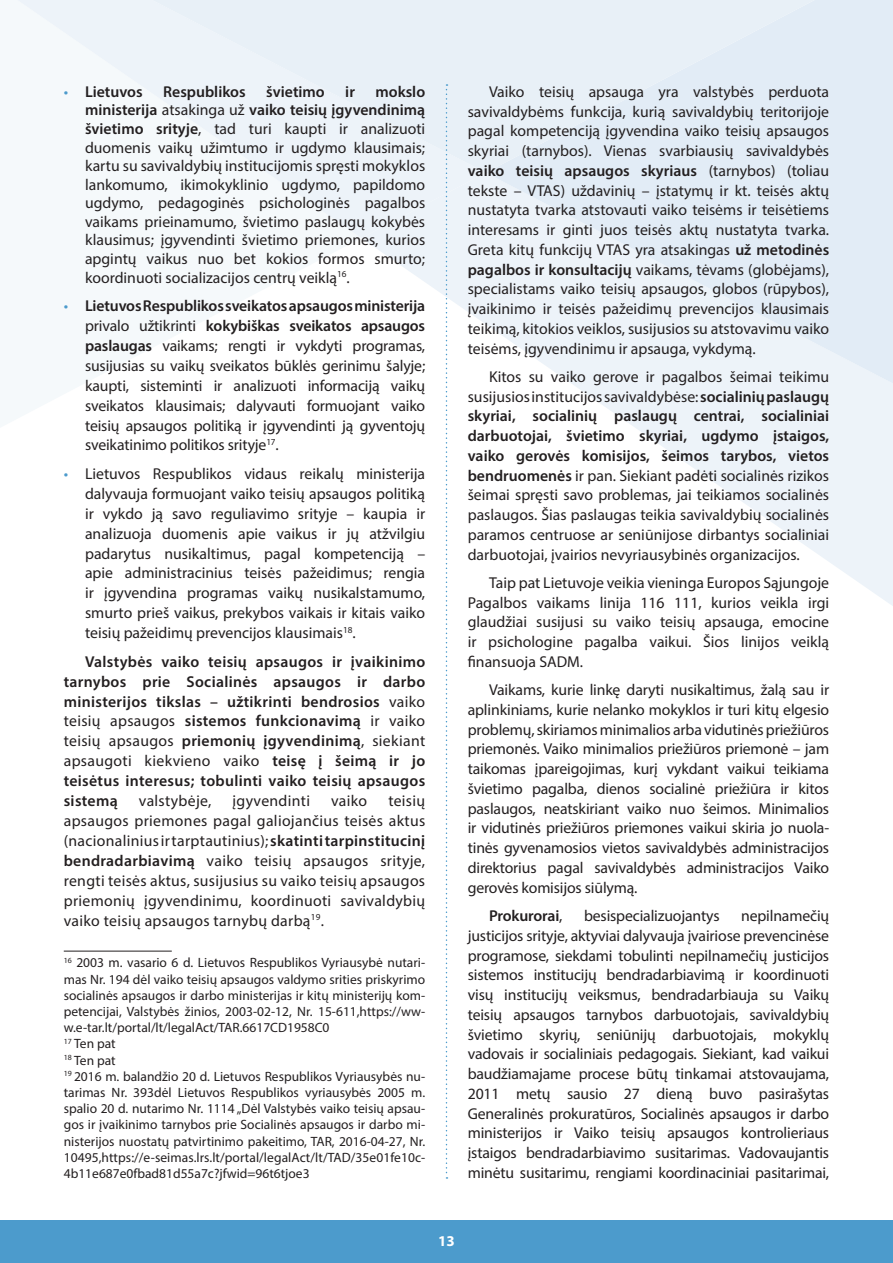
<style>
.page{position:relative;width:893px;height:1263px;background:#fff}
.page>*{position:absolute;margin:0;border:0;box-sizing:border-box;transform-origin:0 0}
.t1{font:15.75px/19.8px "Myriad Pro";color:#231f20;text-align:justify}
.t2{font:600 15.75px/20px "Myriad Pro";letter-spacing:.015em;color:#231f20;text-align:justify}
.t3{font:15.75px "Myriad Pro";letter-spacing:.02em;color:#231f20}
.t4{font:600 15.75px "Myriad Pro";letter-spacing:-.01em;color:#231f20}
.t5{font:700 15px "Myriad Pro";color:#fff}
.t6{font:13.5px/16.2px "Myriad Pro";color:#231f20}
.s1{font-weight:600}
.s2{color:#4c9bcc}
.s3{font-weight:400}
.s4{font-weight:400;color:#4c9bcc}
</style>
<div class="page">
<svg style="left:362px;top:238px;width:531px;height:368px"></svg>
<svg style="left:486px;top:0;width:407px;height:383px;background:#e7eff7"></svg>
<div style="left:17px;top:0;width:469px;height:238px;background:#f5f9fb"></div>
<div style="left:152px;top:0;width:663px;height:173px;background:#e8f0f7"></div>
<div style="left:0;top:1220px;width:893px;height:43px;background:#4c9bcc"></div>
<svg style="left:446px;top:84px;width:1px;height:1095px"></svg>
<hr style="left:64px;top:951px;width:108px;height:1px;background:#231f20">
<p class="t1" style="left:85px;top:82px;width:342px;line-height:18.6px;text-indent:290px"><span class="s1">mokslo ministerija</span> atsakinga už <span class="s1">vaiko teisių įgyvendinimą švietimo srityje</span>, tad turi kaupti ir analizuoti duomenis vaikų užimtumo ir ugdymo klausimais; kartu su savivaldybių institucijomis spręsti mokyklos lankomumo, ikimokyklinio ugdymo, papildomo ugdymo, pedagoginės psichologinės pagalbos vaikams prieinamumo, švietimo paslaugų kokybės klausimus; įgyvendinti švietimo priemones, kurios apgintų vaikus nuo bet kokios formos smurto; koordinuoti socializacijos centrų veiklą<sup>16</sup>.</p>
<p class="t1" style="left:85px;top:295px;width:342px;text-indent:-21px"><span class="s2">•</span> <span class="s1">Lietuvos Respublikos sveikatos apsaugos ministerija </span>privalo užtikrinti <span class="s1">kokybiškas sveikatos apsaugos paslaugas</span> vaikams; rengti ir vykdyti programas, susijusias su vaikų sveikatos būklės gerinimu šalyje; kaupti, sisteminti ir analizuoti informaciją vaikų sveikatos klausimais; dalyvauti formuojant vaiko teisių apsaugos politiką ir įgyvendinti ją gyventojų sveikatinimo politikos srityje<sup>17</sup>.</p>
<p class="t1" style="left:85px;top:463px;width:342px;text-indent:-21px"><span class="s2">•</span> Lietuvos Respublikos vidaus reikalų ministerija dalyvauja formuojant vaiko teisių apsaugos politiką ir vykdo ją savo reguliavimo srityje – kaupia ir analizuoja duomenis apie vaikus ir jų atžvilgiu padarytus nusikaltimus, pagal kompetenciją – apie administracinius teisės pažeidimus; rengia ir įgyvendina programas vaikų nusikalstamumo, smurto prieš vaikus, prekybos vaikais ir kitais vaiko teisių pažeidimų prevencijos klausimais<sup>18</sup>.</p>
<p class="t2" style="left:64px;top:651px;width:363px;text-indent:21px">Valstybės vaiko teisių apsaugos ir įvaikinimo tarnybos prie Socialinės apsaugos ir darbo ministerijos tikslas – užtikrinti bendrosios <span class="s3">vaiko teisių apsaugos</span> sistemos funkcionavimą <span class="s3">ir vaiko teisių apsaugos</span> priemonių įgyvendinimą<span class="s3">, siekiant apsaugoti kiekvieno vaiko</span> teisę į šeimą ir jo teisėtus interesus; tobulinti vaiko teisių apsaugos sistemą</p>
<p class="t2" style="left:64px;top:81px;width:80px"><span class="s4">•</span> Lietuvos</p>
<p class="t2" style="left:163px;top:81px;width:84px">Respublikos</p>
<p class="t2" style="left:266px;top:81px;width:60px">švietimo</p>
<p class="t2" style="left:345px;top:81px;width:11px">ir</p>
<p class="t3" style="left:139px;top:791px;width:74px">valstybėje,</p>
<p class="t3" style="left:233px;top:791px;width:79px">įgyvendinti</p>
<p class="t1" style="left:331px;top:791px;width:38px">vaiko</p>
<p class="t1" style="left:64px;top:791px;width:363px;text-indent:325px">teisių apsaugos priemones pagal galiojančius teisės aktus (nacionalinius ir tarptautinius); <span class="s1">skatinti tarpinstitucinį bendradarbiavimą</span> vaiko teisių apsaugos srityje, rengti teisės aktus, susijusius su vaiko teisių apsaugos priemonių įgyvendinimu, koordinuoti savivaldybių vaiko teisių apsaugos tarnybų darbą<sup>19</sup>.</p>
<p class="t6" style="left:64px;top:954px;width:363px"><sup>16</sup> 2003 m. vasario 6 d. Lietuvos Respublikos Vyriausybė nutari&shy;mas Nr. 194 dėl vaiko teisių apsaugos valdymo srities priskyrimo socialinės apsaugos ir darbo ministerijas ir kitų ministerijų kom&shy;petencijai, Valstybės žinios, 2003-02-12, Nr. 15-611,https://ww&shy;w.e-tar.lt/portal/lt/legalAct/TAR.6617CD1958C0<br><sup>17</sup> Ten pat<br><sup>18</sup> Ten pat<br><sup>19</sup> 2016 m. balandžio 20 d. Lietuvos Respublikos Vyriausybės nu&shy;tarimas Nr. 393dėl Lietuvos Respublikos vyriausybės 2005 m. spalio 20 d. nutarimo Nr. 1114 „Dėl Valstybės vaiko teisių apsau&shy;gos ir įvaikinimo tarnybos prie Socialinės apsaugos ir darbo mi&shy;nisterijos nuostatų patvirtinimo pakeitimo, TAR, 2016-04-27, Nr.<br>10495,https://e-seimas.lrs.lt/portal/legalAct/lt/TAD/35e01fe10c-4b11e687e0fbad81d55a7c?jfwid=96t6tjoe3</p>
<p class="t1" style="left:468px;top:81px;width:363px;text-indent:21px">Vaiko teisių apsauga yra valstybės perduota savivaldybėms funkcija, kurią savivaldybių teritorijoje pagal kompetenciją įgyvendina vaiko teisių apsaugos skyriai (tarnybos). Vienas svarbiausių savivaldybės <span class="s1">vaiko teisių apsaugos skyriaus</span> (tarnybos) (toliau tekste – VTAS) uždavinių – įstatymų ir kt. teisės aktų nustatyta tvarka atstovauti vaiko teisėms ir teisėtiems interesams ir ginti juos teisės aktų nustatyta tvarka.<br>Greta kitų funkcijų VTAS yra atsakingas <span class="s1">už metodinės pagalbos ir konsultacijų</span> vaikams, tėvams (globėjams), specialistams vaiko teisių apsaugos, globos (rūpybos), įvaikinimo ir teisės pažeidimų prevencijos klausimais teikimą, kitokios veiklos, susijusios su atstovavimu vaiko teisėms, įgyvendinimu ir apsauga, vykdymą.</p>
<p class="t1" style="left:468px;top:366px;width:363px;text-indent:21px">Kitos su vaiko gerove ir pagalbos šeimai teikimu susijusios institucijos savivaldybėse: <span class="s1">socialinių paslaugų skyriai, socialinių paslaugų centrai, socialiniai darbuotojai, švietimo skyriai, ugdymo įstaigos, vaiko gerovės komisijos, šeimos tarybos, vietos bendruomenės</span> ir pan. Siekiant padėti socialinės rizikos šeimai spręsti savo problemas, jai teikiamos socialinės paslaugos. Šias paslaugas teikia savivaldybių socialinės paramos centruose ar seniūnijose dirbantys socialiniai darbuotojai, įvairios nevyriausybinės organizacijos.</p>
<p class="t1" style="left:489px;top:572px;width:342px">Taip pat Lietuvoje veikia vieninga Europos Sąjungoje</p>
<p class="t1" style="left:468px;top:592px;width:363px">Pagalbos vaikams linija 116 111, kurios veikla irgi</p>
<p class="t1" style="left:468px;top:612px;width:363px">glaudžiai susijusi su vaiko teisių apsauga, emocine</p>
<p class="t1" style="left:468px;top:632px;width:363px">ir psichologine pagalba vaikui. Šios linijos veiklą</p>
<p class="t1" style="left:476px;top:651px;width:109px">nansuoja SADM.</p>
<p class="t1" style="left:468px;top:680px;width:363px;text-indent:21px">Vaikams, kurie linkę daryti nusikaltimus, žalą sau ir aplinkiniams, kurie nelanko mokyklos ir turi kitų elgesio problemų, skiriamos minimalios arba vidutinės priežiūros priemonės. Vaiko minimalios priežiūros priemonė – jam taikomas įpareigojimas, kurį vykdant vaikui teikiama švietimo pagalba, dienos socialinė priežiūra ir kitos paslaugos, neatskiriant vaiko nuo šeimos. Minimalios ir vidutinės priežiūros priemones vaikui skiria jo nuola&shy;tinės gyvenamosios vietos savivaldybės administracijos direktorius pagal savivaldybės administracijos Vaiko gerovės komisijos siūlymą.</p>
<p class="t4" style="left:489px;top:906px;width:75px">Prokurorai<span class="s3">,</span></p>
<p class="t1" style="left:584px;top:905px;width:137px">besispecializuojantys</p>
<p class="t1" style="left:468px;top:905px;width:363px;text-indent:273px">nepilnamečių justicijos srityje, aktyviai dalyvauja įvairiose prevencinėse programose, siekdami tobulinti nepilnamečių justicijos sistemos institucijų bendradarbiavimą ir koordinuoti visų institucijų veiksmus, bendradarbiauja su Vaikų teisių apsaugos tarnybos darbuotojais, savivaldybių švietimo skyrių, seniūnijų darbuotojais, mokyklų vadovais ir socialiniais pedagogais. Siekiant, kad vaikui baudžiamajame procese būtų tinkamai atstovaujama, 2011 metų sausio 27 dieną buvo pasirašytas Generalinės prokuratūros, Socialinės apsaugos ir darbo ministerijos ir Vaiko teisių apsaugos kontrolieriaus įstaigos bendradarbiavimo susitarimas. Vadovaujantis minėtu susitarimu, rengiami koordinaciniai pasitarimai,</p>
<p class="t5" style="left:438px;top:1232px;width:18px">13</p>
</div>
